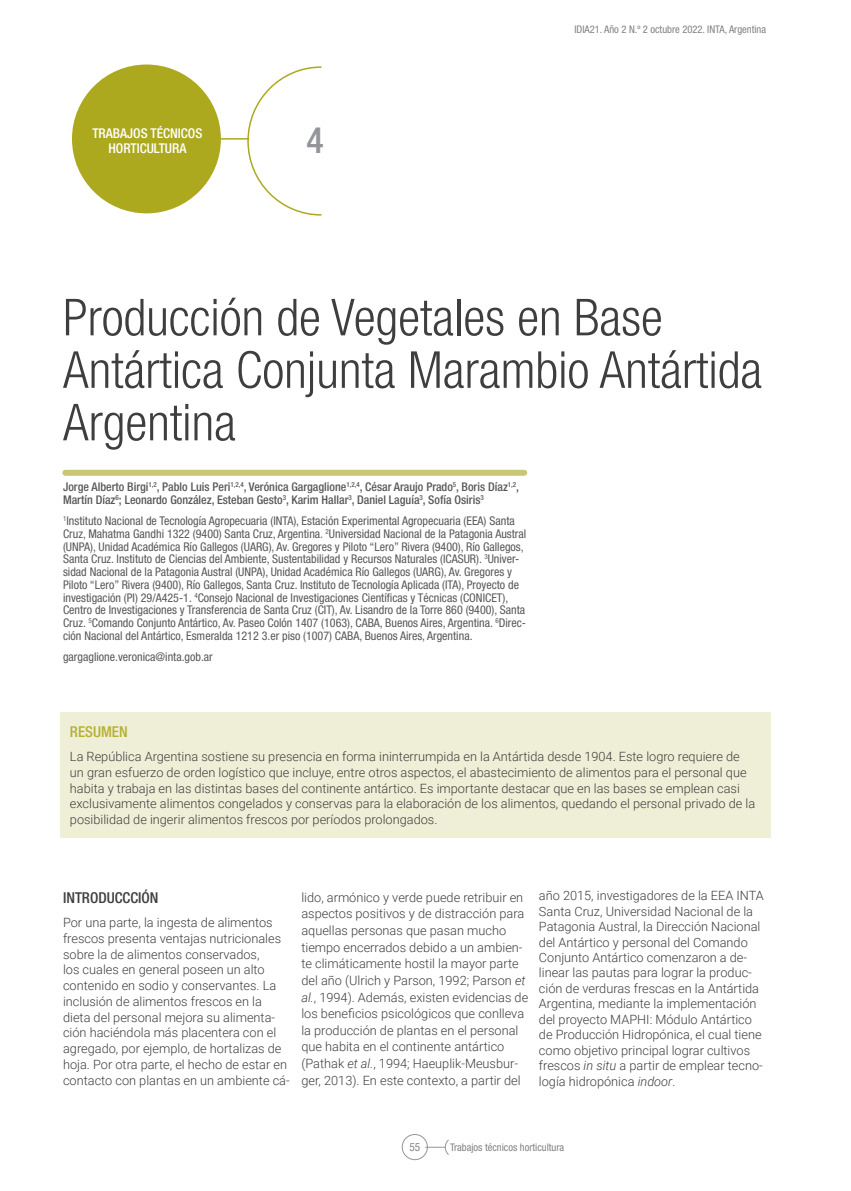
<style>
.page{position:relative;width:851px;height:1191px;background:#fff}
.page>*{position:absolute;margin:0;border:0;box-sizing:border-box;transform-origin:0 0}
.t1{font:300 condensed 51px/52.5px "Helvetica Neue";color:#3e3e3f}
.t2{font:500 condensed 36px "Helvetica Neue";color:#939598}
.t3{font:500 condensed 15px "Helvetica Neue LT Std";color:#3e3e3f}
.t4{font:500 condensed 15px "Helvetica Neue LT Std";color:#b5b032}
.t5{font:500 condensed 13.5px/15px "Helvetica Neue";color:#fff;text-align:center}
.t6{font:300 12.75px/15.8px "Roboto";color:#3e3e3f}
.t7{font:condensed 12px/12.8px "Helvetica Neue";color:#57585a}
.t8{font:500 condensed 12px/12.8px "Helvetica Neue";color:#57585a}
.t9{font:condensed 11.25px "Helvetica Neue LT Pro";color:#808285}
.t10{font:condensed 10.5px "Helvetica Neue LT Pro";color:#808285}
.t11{font:condensed 10.5px "Helvetica Neue";color:#808285}
.s1{font-style:italic}
</style>
<div class="page">
<div style="left:402px;top:1134px;width:25px;height:25px;border:1px solid #939598;border-radius:50%"></div>
<svg style="left:425px;top:1139px;width:24px;height:16px"></svg>
<div style="left:60px;top:711px;width:710px;height:126px;background:#efeed7"></div>
<div style="left:72px;top:64px;width:149px;height:149px;background:#ada91e;border-radius:50%"></div>
<svg style="left:247px;top:66px;width:75px;height:150px"></svg>
<div style="left:65px;top:470px;width:459px;height:6px;background:#cac676"></div>
<hr style="left:217px;top:138px;width:32px;height:2px;background:#ada91e">
<p class="t5" style="left:92px;top:126px;width:112px">TRABAJOS TÉCNICOS<br>HORTICULTURA</p>
<h2 class="t2" style="left:306px;top:118px;width:19px">4</h2>
<p class="t10" style="left:574px;top:23px;width:193px">IDIA21. Año 2 N.º 2 octubre 2022. INTA, Argentina</p>
<h1 class="t1" style="left:63px;top:291px;width:700px">Producción de Vegetales en Base<br>Antártica Conjunta Marambio Antártida<br>Argentina</h1>
<p class="t8" style="left:63px;top:480px;width:457px">Jorge Alberto Birgi<sup>1,2</sup>, Pablo Luis Peri<sup>1,2,4</sup>, Verónica Gargaglione<sup>1,2,4</sup>, César Araujo Prado<sup>5</sup>, Boris Díaz<sup>1,2</sup>,<br>Martín Díaz<sup>6</sup>; Leonardo González, Esteban Gesto<sup>3</sup>, Karim Hallar<sup>3</sup>, Daniel Laguía<sup>3</sup>, Sofía Osiris<sup>3</sup></p>
<p class="t7" style="left:63px;top:514px;width:464px"><sup>1</sup>Instituto Nacional de Tecnología Agropecuaria (INTA), Estación Experimental Agropecuaria (EEA) Santa Cruz, Mahatma Gandhi 1322 (9400) Santa Cruz, Argentina. <sup>2</sup>Universidad Nacional de la Patagonia Austral (UNPA), Unidad Académica Río Gallegos (UARG), Av. Gregores y Piloto “Lero” Rivera (9400), Río Gallegos, Santa Cruz. Instituto de Ciencias del Ambiente, Sustentabilidad y Recursos Naturales (ICASUR). <sup>3</sup>Univer&shy;sidad Nacional de la Patagonia Austral (UNPA), Unidad Académica Río Gallegos (UARG), Av. Gregores y Piloto “Lero” Rivera (9400), Río Gallegos, Santa Cruz. Instituto de Tecnología Aplicada (ITA), Proyecto de investigación (PI) 29/A425-1. <sup>4</sup>Consejo Nacional de Investigaciones Científicas y Técnicas (CONICET), Centro de Investigaciones y Transferencia de Santa Cruz (CIT), Av. Lisandro de la Torre 860 (9400), Santa Cruz. <sup>5</sup>Comando Conjunto Antártico, Av. Paseo Colón 1407 (1063), CABA, Buenos Aires, Argentina. <sup>6</sup>Direc&shy;ción Nacional del Antártico, Esmeralda 1212 3.er piso (1007) CABA, Buenos Aires, Argentina.</p>
<p class="t7" style="left:63px;top:650px;width:151px">gargaglione.veronica@inta.gob.ar</p>
<p class="t4" style="left:70px;top:722px;width:59px">RESUMEN</p>
<p class="t6" style="left:70px;top:748px;width:686px">La República Argentina sostiene su presencia en forma ininterrumpida en la Antártida desde 1904. Este logro requiere de un gran esfuerzo de orden logístico que incluye, entre otros aspectos, el abastecimiento de alimentos para el personal que habita y trabaja en las distintas bases del continente antártico. Es importante destacar que en las bases se emplean casi exclusivamente alimentos congelados y conservas para la elaboración de los alimentos, quedando el personal privado de la posibilidad de ingerir alimentos frescos por períodos prolongados.</p>
<p class="t3" style="left:63px;top:888px;width:97px">INTRODUCCCIÓN</p>
<p class="t6" style="left:63px;top:914px;width:228px">Por una parte, la ingesta de alimentos frescos presenta ventajas nutricionales sobre la de alimentos conservados,<br>los cuales en general poseen un alto contenido en sodio y conservantes. La inclusión de alimentos frescos en la dieta del personal mejora su alimenta&shy;ción haciéndola más placentera con el agregado, por ejemplo, de hortalizas de hoja. Por otra parte, el hecho de estar en contacto con plantas en un ambiente cá-</p>
<p class="t6" style="left:301px;top:888px;width:228px;line-height:16.6px">lido, armónico y verde puede retribuir en aspectos positivos y de distracción para aquellas personas que pasan mucho tiempo encerrados debido a un ambien&shy;te climáticamente hostil la mayor parte del año (Ulrich y Parson, 1992; Parson <span class="s1">et al.</span>, 1994). Además, existen evidencias de los beneficios psicológicos que conlleva la producción de plantas en el personal que habita en el continente antártico (Pathak <span class="s1">et al.</span>, 1994; Haeuplik-Meusbur&shy;ger, 2013). En este contexto, a partir del</p>
<p class="t6" style="left:539px;top:887px;width:226px">año 2015, investigadores de la EEA INTA Santa Cruz, Universidad Nacional de la Patagonia Austral, la Dirección Nacional del Antártico y personal del Comando Conjunto Antártico comenzaron a de&shy;linear las pautas para lograr la produc&shy;ción de verduras frescas en la Antártida Argentina, mediante la implementación del proyecto MAPHI: Módulo Antártico de Producción Hidropónica, el cual tiene como objetivo principal lograr cultivos frescos <span class="s1">in situ</span> a partir de emplear tecno&shy;logía hidropónica <span class="s1">indoor</span>.</p>
<p class="t9" style="left:409px;top:1140px;width:12px">55</p>
<p class="t11" style="left:450px;top:1141px;width:116px">Trabajos técnicos horticultura</p>
</div>
